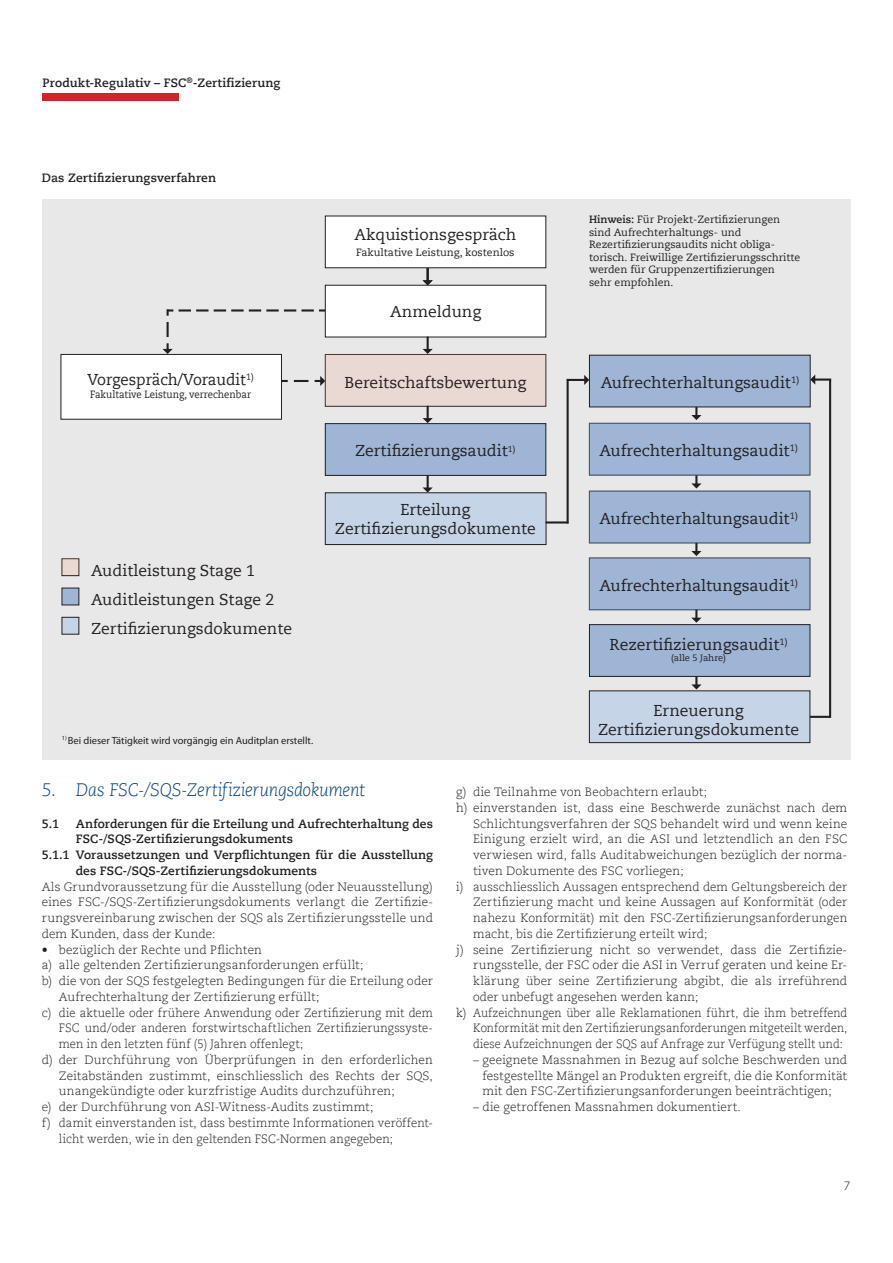
<style>
.page{position:relative;width:893px;height:1263px;background:#fff}
.page>*{position:absolute;margin:0;border:0;box-sizing:border-box;transform-origin:0 0}
.Blaue_Untertitel{font:italic 300 18px "Caecilia Com 46";letter-spacing:-.01em;color:#01437c}
.t1{font:15.75px/18.9px "Caecilia Com 55 Roman";color:#231f20;text-align:center}
.t2{font:15.75px "Caecilia Com 55 Roman";color:#231f20;scale:.95 1}
.Lauftext{font:300 12px/15.8px "Caecilia Com 45";letter-spacing:.01em;color:#231f20;text-align:justify}
.Untertitel{font:700 12px/15.8px "Caecilia Com 75";letter-spacing:.01em;color:#231f20}
.t3{font:10.5px/12.6px "Caecilia Com 55 Roman";color:#231f20}
.t4{font:10.5px "Myriad Pro";color:#231f20}
.t5{font:10.5px "Caecilia Com 55 Roman";color:#231f20;scale:.91 1}
.t6{font:9.15px "Caecilia Com 55 Roman";color:#231f20}
.s1{font-family:"Caecilia Com 75";font-weight:700}
</style>
<div class="page">
<div style="left:43px;top:94px;width:136px;height:7px;background:#d1232a"></div>
<div style="left:42px;top:199px;width:808px;height:560px;background:#e8e8e9"></div>
<div style="left:62px;top:558px;width:17px;height:18px;border:1px solid #231f20"></div>
<div style="left:325px;top:216px;width:221px;height:52px;background:#fff"></div>
<div style="left:325px;top:285px;width:221px;height:52px;background:#fff"></div>
<div style="left:325px;top:285px;width:221px;height:52px;border:1px solid #231f20"></div>
<div style="left:325px;top:354px;width:221px;height:52px;background:#ead8d2"></div>
<div style="left:590px;top:355px;width:220px;height:52px;background:#9fb5d5"></div>
<div style="left:325px;top:424px;width:221px;height:51px;background:#9fb5d5"></div>
<div style="left:61px;top:354px;width:220px;height:65px;background:#fff"></div>
<div style="left:61px;top:354px;width:221px;height:65px;border:1px solid #231f20"></div>
<div style="left:589px;top:423px;width:221px;height:52px;background:#9fb5d5"></div>
<div style="left:589px;top:491px;width:221px;height:52px;background:#9fb5d5"></div>
<div style="left:589px;top:558px;width:221px;height:52px;background:#9fb5d5"></div>
<div style="left:589px;top:625px;width:221px;height:51px;background:#9fb5d5"></div>
<div style="left:589px;top:691px;width:221px;height:52px;background:#c5d5e7"></div>
<div style="left:325px;top:493px;width:221px;height:51px;background:#c5d5e7"></div>
<svg style="left:62px;top:558px;width:17px;height:17px"></svg>
<svg style="left:167px;top:309px;width:158px;height:7px"></svg>
<svg style="left:163px;top:322px;width:10px;height:32px"></svg>
<div style="left:62px;top:588px;width:17px;height:17px;background:#9fb5d5"></div>
<div style="left:62px;top:617px;width:17px;height:17px;background:#c5d5e7"></div>
<svg style="left:281px;top:380px;width:7px;height:2px"></svg>
<svg style="left:294px;top:376px;width:31px;height:10px"></svg>
<hr style="left:546px;top:521px;width:22px;height:2px;background:#231f20">
<hr style="left:567px;top:379px;width:2px;height:144px;background:#231f20">
<svg style="left:567px;top:375px;width:22px;height:10px"></svg>
<hr style="left:829px;top:380px;width:2px;height:338px;background:#231f20">
<hr style="left:810px;top:716px;width:20px;height:2px;background:#231f20">
<hr style="left:815px;top:378px;width:16px;height:3px;background:#231f20">
<svg style="left:810px;top:374px;width:5px;height:11px"></svg>
<svg style="left:423px;top:268px;width:10px;height:17px"></svg>
<svg style="left:423px;top:337px;width:10px;height:17px"></svg>
<svg style="left:423px;top:406px;width:10px;height:17px"></svg>
<svg style="left:423px;top:476px;width:10px;height:16px"></svg>
<svg style="left:691px;top:407px;width:10px;height:13px"></svg>
<svg style="left:691px;top:475px;width:10px;height:13px"></svg>
<svg style="left:691px;top:543px;width:10px;height:13px"></svg>
<svg style="left:691px;top:610px;width:10px;height:13px"></svg>
<svg style="left:691px;top:677px;width:10px;height:12px"></svg>
<div style="left:589px;top:624px;width:221px;height:53px;border:1px solid #231f20"></div>
<div style="left:589px;top:355px;width:221px;height:52px;border:1px solid #231f20"></div>
<div style="left:325px;top:423px;width:221px;height:53px;border:1px solid #231f20"></div>
<div style="left:325px;top:492px;width:221px;height:53px;border:1px solid #231f20"></div>
<div style="left:589px;top:690px;width:221px;height:53px;border:1px solid #231f20"></div>
<div style="left:62px;top:617px;width:17px;height:17px;border:1px solid #231f20"></div>
<p class="Untertitel" style="left:43px;top:75px;width:239px">Produkt-Regulativ – FSC<sup>®</sup>-Zertifizierung</p>
<p class="Untertitel" style="left:42px;top:169px;width:176px">Das Zertifizierungsverfahren</p>
<h2 class="t2" style="left:87px;top:369px;width:177px">Vorgespräch/Voraudit<sup>1)</sup></h2>
<p class="t5" style="left:90px;top:387px;width:178px">Fakultative Leistung, verrechenbar</p>
<h2 class="t1" style="left:91px;top:555px;width:203px;line-height:29.4px;text-align:left">Auditleistung Stage 1<br>Auditleistungen Stage 2<br>Zertifizierungsdokumente</h2>
<p class="t4" style="left:62px;top:734px;width:253px"><sup>1)</sup> Bei dieser Tätigkeit wird vorgängig ein Auditplan erstellt.</p>
<h2 class="t1" style="left:354px;top:225px;width:163px">Akquistionsgespräch</h2>
<p class="t3" style="left:356px;top:246px;width:160px">Fakultative Leistung, kostenlos</p>
<h2 class="t1" style="left:390px;top:302px;width:92px">Anmeldung</h2>
<p class="t3" style="left:589px;top:213px;width:213px"><span class="s1">Hinweis:</span> Für Projekt-Zertifizierungen sind Aufrechterhaltungs- und Rezertifizierungsaudits nicht obliga&shy;torisch. Freiwillige Zertifizierungsschritte werden für Gruppenzertifizierungen<br>sehr empfohlen.</p>
<h2 class="t1" style="left:344px;top:373px;width:183px">Bereitschaftsbewertung</h2>
<h2 class="t1" style="left:601px;top:373px;width:200px">Aufrechterhaltungsaudit<sup>1)</sup></h2>
<h2 class="t1" style="left:355px;top:441px;width:162px">Zertifizierungsaudit<sup>1)</sup></h2>
<h2 class="t1" style="left:335px;top:500px;width:203px">Erteilung<br>Zertifizierungsdokumente</h2>
<h2 class="t1" style="left:599px;top:441px;width:200px">Aufrechterhaltungsaudit<sup>1)</sup></h2>
<h2 class="t1" style="left:599px;top:509px;width:200px">Aufrechterhaltungsaudit<sup>1)</sup></h2>
<h2 class="t1" style="left:599px;top:576px;width:200px">Aufrechterhaltungsaudit<sup>1)</sup></h2>
<h2 class="t1" style="left:609px;top:635px;width:180px">Rezertifizierungsaudit<sup>1)</sup></h2>
<p class="t6" style="left:671px;top:651px;width:57px">(alle 5 Jahre)</p>
<h2 class="t1" style="left:598px;top:701px;width:203px">Erneuerung<br>Zertifizierungsdokumente</h2>
<p class="Blaue_Untertitel" style="left:42px;top:779px;width:325px">5. Das FSC-/SQS-Zertifizierungsdokument</p>
<p class="Untertitel" style="left:42px;top:815px;width:19px">5.1</p>
<p class="Untertitel" style="left:76px;top:815px;width:359px">Anforderungen für die Erteilung und Aufrechterhaltung des<br>FSC-/SQS-Zertifizierungsdokuments</p>
<p class="Untertitel" style="left:76px;top:847px;width:359px;text-indent:-34px">5.1.1 Voraussetzungen und Verpflichtungen für die Ausstellung des FSC-/SQS-Zertifizierungsdokuments</p>
<p class="Lauftext" style="left:42px;top:878px;width:393px">Als Grundvoraussetzung für die Ausstellung (oder Neuausstellung) eines FSC-/SQS-Zertifizierungsdokuments verlangt die Zertifizie&shy;rungsvereinbarung zwischen der SQS als Zertifizierungsstelle und dem Kunden, dass der Kunde:</p>
<p class="Lauftext" style="left:42px;top:941px;width:222px">• bezüglich der Rechte und Pflichten</p>
<p class="Lauftext" style="left:42px;top:957px;width:323px">a) alle geltenden Zertifizierungsanforderungen erfüllt;</p>
<p class="Lauftext" style="left:59px;top:973px;width:376px;text-indent:-17px">b) die von der SQS festgelegten Bedingungen für die Erteilung oder<br>Aufrechterhaltung der Zertifizierung erfüllt;</p>
<p class="Lauftext" style="left:59px;top:1004px;width:376px;text-indent:-17px">c) die aktuelle oder frühere Anwendung oder Zertifizierung mit dem FSC und/oder anderen forstwirtschaftlichen Zertifizierungssyste&shy;men in den letzten fünf (5) Jahren offenlegt;</p>
<p class="Lauftext" style="left:59px;top:1051px;width:376px;text-indent:-17px">d) der Durchführung von Überprüfungen in den erforderlichen Zeitabständen zustimmt, einschliesslich des Rechts der SQS, unangekündigte oder kurzfristige Audits durchzuführen;</p>
<p class="Lauftext" style="left:42px;top:1099px;width:333px">e) der Durchführung von ASI-Witness-Audits zustimmt;</p>
<p class="Lauftext" style="left:59px;top:1114px;width:376px;text-indent:-17px">f) damit einverstanden ist, dass bestimmte Informationen veröffent&shy;licht werden, wie in den geltenden FSC-Normen angegeben;</p>
<p class="Lauftext" style="left:456px;top:784px;width:252px">g) die Teilnahme von Beobachtern erlaubt;</p>
<p class="Lauftext" style="left:473px;top:799px;width:376px;text-indent:-17px">h) einverstanden ist, dass eine Beschwerde zunächst nach dem Schlichtungsverfahren der SQS behandelt wird und wenn keine Einigung erzielt wird, an die ASI und letztendlich an den FSC verwiesen wird, falls Auditabweichungen bezüglich der norma&shy;tiven Dokumente des FSC vorliegen;</p>
<p class="Lauftext" style="left:473px;top:878px;width:376px;text-indent:-17px">i) ausschliesslich Aussagen entsprechend dem Geltungsbereich der Zertifizierung macht und keine Aussagen auf Konformität (oder nahezu Konformität) mit den FSC-Zertifizierungsanforderungen macht, bis die Zertifizierung erteilt wird;</p>
<p class="Lauftext" style="left:473px;top:941px;width:376px;text-indent:-17px">j) seine Zertifizierung nicht so verwendet, dass die Zertifizie&shy;rungsstelle, der FSC oder die ASI in Verruf geraten und keine Er&shy;klärung über seine Zertifizierung abgibt, die als irreführend oder unbefugt angesehen werden kann;</p>
<p class="Lauftext" style="left:473px;top:1004px;width:376px;text-indent:-17px">k) Aufzeichnungen über alle Reklamationen führt, die ihm betreffend Konformität mit den Zertifizierungsanforderungen mitgeteilt werden, diese Aufzeichnungen der SQS auf Anfrage zur Verfügung stellt und:</p>
<p class="Lauftext" style="left:482px;top:1051px;width:366px;text-indent:-9px">– geeignete Massnahmen in Bezug auf solche Beschwerden und festgestellte Mängel an Produkten ergreift, die die Konformität mit den FSC-Zertifizierungsanforderungen beeinträchtigen;</p>
<p class="Lauftext" style="left:473px;top:1099px;width:269px">– die getroffenen Massnahmen dokumentiert.</p>
<p class="Lauftext" style="left:844px;top:1177px;width:8px">7</p>
</div>
